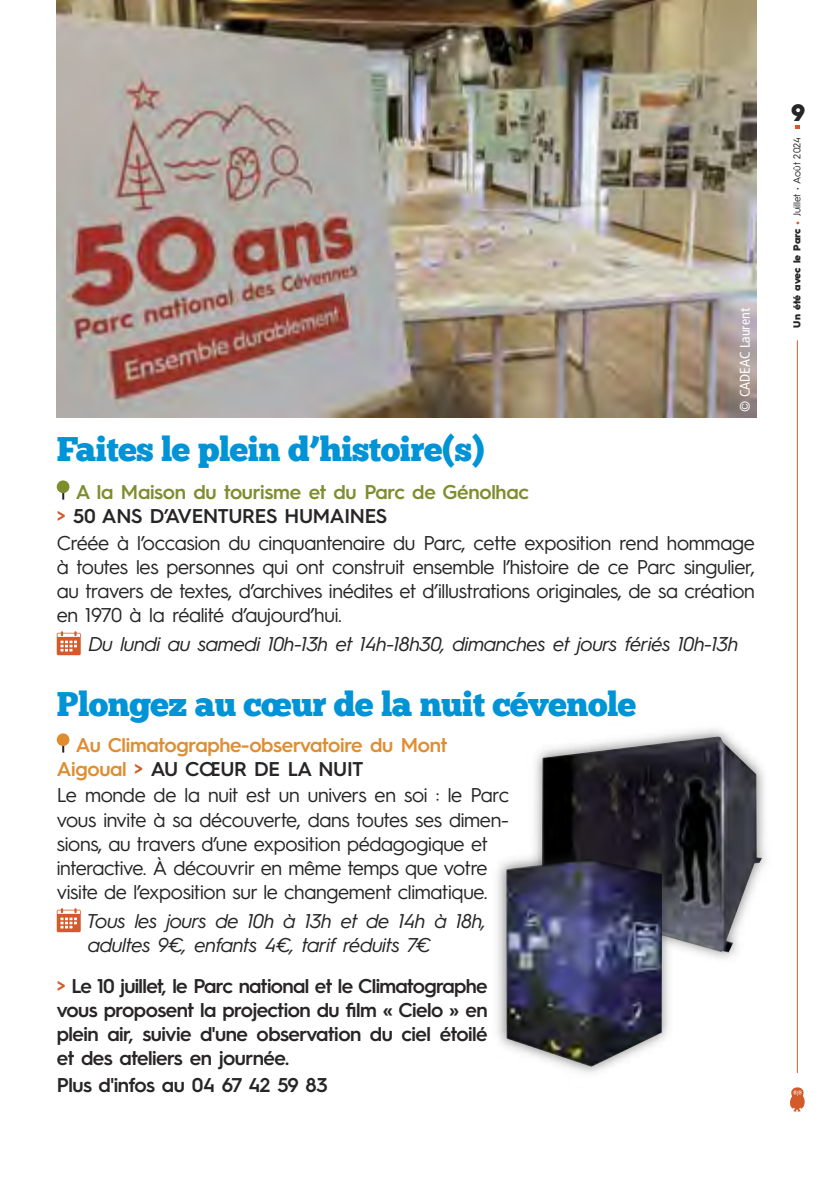
<style>
.page{position:relative;width:840px;height:1191px;background:#fff}
.page>*{position:absolute;margin:0;border:0;box-sizing:border-box;transform-origin:0 0}
.t1{font:34px "Chunk Five Ex";letter-spacing:-.015em;color:#0094d7}
.t2{font:900 24px "Hurme Geometric Sans 3";color:#272526}
.t3{font:20px/24px "Hurme Geometric Sans 3";letter-spacing:-.015em;color:#272526;text-align:justify}
.t4{font:600 20px/24px "Hurme Geometric Sans 3";letter-spacing:-.025em;color:#272526;text-align:justify}
.t5{font:italic 20px/24px "Hurme Geometric Sans 3";letter-spacing:-.015em;color:#272526}
.t6{font:600 20px/24px "Hurme Geometric Sans 3";letter-spacing:-.015em;color:#7f8d2e}
.t7{font:600 20px/24px "Hurme Geometric Sans 3";letter-spacing:-.015em;color:#df8d31}
.t8{font:condensed 14px "Frutiger LT Std";color:#fff}
.t9{font:10px "Hurme Geometric Sans 3";color:#272526}
.s1{color:#d35a2b}
.s2{color:#272526}
.s3{font-weight:900}
.s4{font-weight:900;color:#d35a2b}
</style>
<div class="page">
<svg style="left:795px;top:125px;width:4px;height:4px"></svg>
<svg style="left:790px;top:1087px;width:14px;height:25px"></svg>
<hr style="left:796px;top:340px;width:1px;height:733px;background:#d35a2b">
<svg style="left:62px;top:493px;width:2px;height:6px"></svg>
<div style="left:57px;top:480px;width:12px;height:13px;background:#7f8d2e;border-radius:50%"></div>
<svg style="left:57px;top:631px;width:24px;height:24px"></svg>
<svg style="left:62px;top:746px;width:2px;height:6px"></svg>
<div style="left:57px;top:733px;width:12px;height:13px;background:#df8d31;border-radius:50%"></div>
<svg style="left:57px;top:908px;width:24px;height:24px"></svg>
<img style="left:57px;top:0;width:698px;height:418px">
<img style="left:534px;top:729px;width:232px;height:230px">
<img style="left:541px;top:736px;width:220px;height:216px">
<img style="left:497px;top:833px;width:193px;height:240px">
<img style="left:506px;top:858px;width:155px;height:208px">
<p class="t1" style="left:57px;top:435px;width:429px">Faites le plein d’histoire(s)</p>
<p class="t8" style="left:738px;top:412px;width:105px;rotate:-90deg">© CADEAC Laurent</p>
<p class="t6" style="left:57px;top:482px;width:473px;text-indent:19px">A la Maison du tourisme et du Parc de Génolhac <span class="s1">&gt;</span> <span class="s2">50 ANS D’AVENTURES HUMAINES</span></p>
<p class="t3" style="left:57px;top:533px;width:699px">Créée à l’occasion du cinquantenaire du Parc, cette exposition rend hommage à toutes les personnes qui ont construit ensemble l’histoire de ce Parc singulier, au travers de textes, d’archives inédites et d’illustrations originales, de sa création en 1970 à la réalité d’aujourd’hui.</p>
<p class="t5" style="left:88px;top:634px;width:651px">Du lundi au samedi 10h-13h et 14h-18h30, dimanches et jours fériés 10h-13h</p>
<p class="t1" style="left:57px;top:690px;width:580px">Plongez au cœur de la nuit cévenole</p>
<p class="t7" style="left:57px;top:735px;width:392px;text-indent:19px">Au Climatographe-observatoire du Mont<br>Aigoual <span class="s1">&gt;</span> <span class="s2">AU CŒUR DE LA NUIT</span></p>
<p class="t3" style="left:57px;top:785px;width:453px;text-align:left">Le monde de la nuit est un univers en soi : le Parc vous invite à sa découverte, dans toutes ses dimen&shy;sions, au travers d’une exposition pédagogique et interactive. À découvrir en même temps que votre visite de l’exposition sur le changement climatique.</p>
<p class="t5" style="left:87px;top:911px;width:401px">Tous les jours de 10h à 13h et de 14h à 18h, adultes 9€, enfants 4€, tarif réduits 7€</p>
<p class="t4" style="left:57px;top:976px;width:432px"><span class="s1">&gt;</span> Le 10 juillet, le Parc national et le Climatographe vous proposent la projection du film « Cielo » en plein air, suivie d'une observation du ciel étoilé et des ateliers en journée.</p>
<p class="t4" style="left:57px;top:1075px;width:272px">Plus d'infos au 04 67 42 59 83</p>
<p class="t2" style="left:790px;top:98px;width:16px">9</p>
<p class="t9" style="left:793px;top:328px;width:192px;rotate:-90deg"><span class="s3">Un été avec le Parc</span> <span class="s4">•</span> Juillet • Août 2024</p>
</div>
